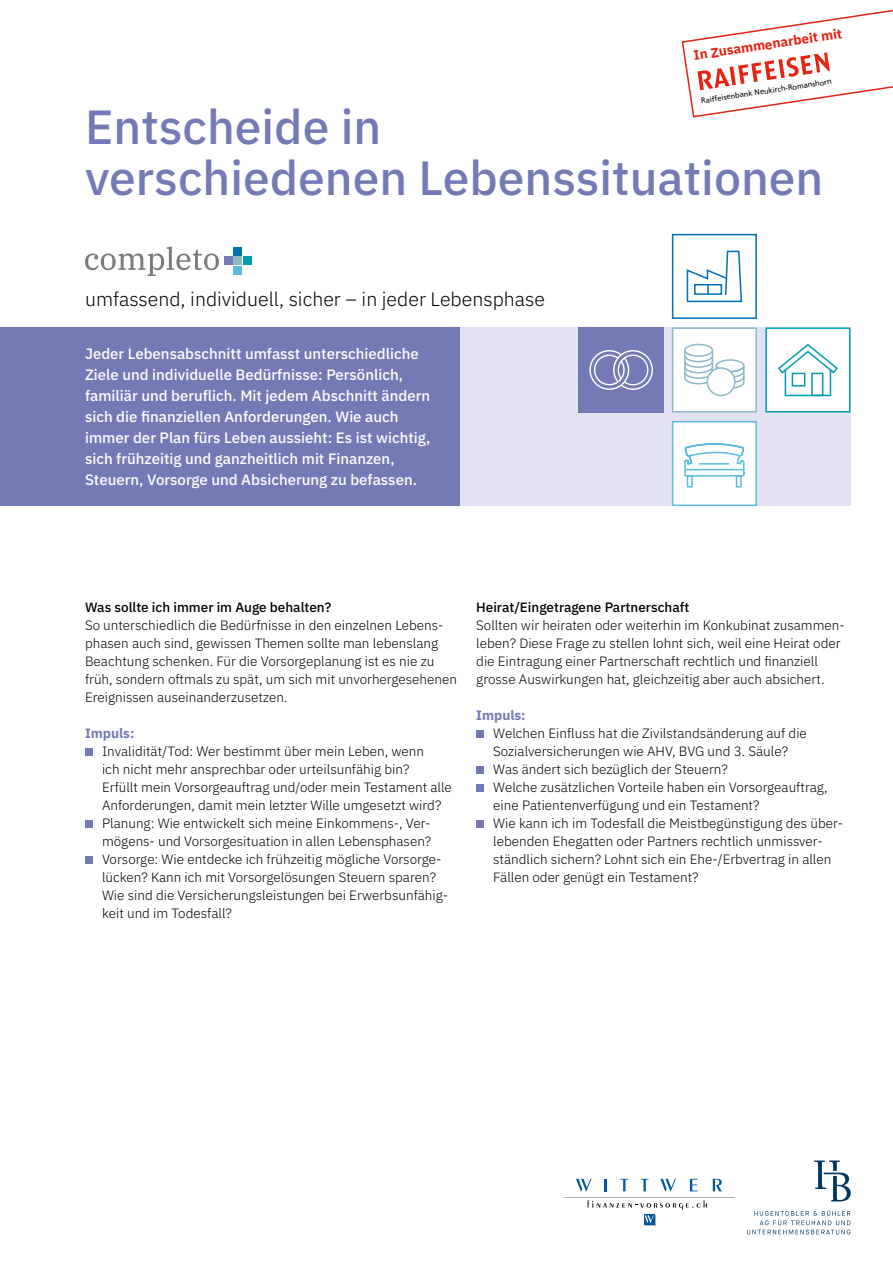
<style>
.page{position:relative;width:893px;height:1263px;background:#fff}
.page>*{position:absolute;margin:0;border:0;box-sizing:border-box;transform-origin:0 0}
.t1{font:500 48px/51px "IBM Plex Sans";color:#747ab5}
.t2{font:300 19.5px "IBM Plex Sans";color:#000}
.t3{font:500 15px/21px "IBM Plex Sans";color:#fff}
.t4{font:300 13.5px/18px "IBM Plex Sans";color:#000}
.t5{font:500 13.5px "IBM Plex Sans";color:#000}
.t6{font:700 13.5px "IBM Plex Sans";color:#e42313}
.t7{font:700 13.5px "IBM Plex Sans";color:#747ab5}
.t8{font:7.5px "Frutiger LT Std";color:#000}
</style>
<div class="page">
<div style="left:459px;top:327px;width:391px;height:179px;background:#e2e2f2"></div>
<svg style="left:681px;top:9px;width:212px;height:109px"></svg>
<svg style="left:604px;top:1179px;width:2px;height:12px"></svg>
<svg style="left:620px;top:1179px;width:8px;height:12px"></svg>
<svg style="left:641px;top:1179px;width:7px;height:12px"></svg>
<svg style="left:690px;top:1179px;width:8px;height:12px"></svg>
<hr style="left:564px;top:1197px;width:171px;height:1px;background:#b3b2b2">
<svg style="left:576px;top:1179px;width:15px;height:13px"></svg>
<svg style="left:660px;top:1179px;width:16px;height:13px"></svg>
<svg style="left:713px;top:1179px;width:9px;height:12px"></svg>
<div style="left:645px;top:1215px;width:11px;height:11px;background:#0058a2"></div>
<div style="left:644px;top:1214px;width:10px;height:10px;background:#0058a2"></div>
<svg style="left:644px;top:1215px;width:10px;height:8px"></svg>
<svg style="left:588px;top:1200px;width:119px;height:9px"></svg>
<svg style="left:814px;top:1160px;width:37px;height:41px"></svg>
<svg style="left:747px;top:1210px;width:103px;height:24px"></svg>
<svg style="left:85px;top:246px;width:134px;height:30px"></svg>
<div style="left:234px;top:257px;width:8px;height:8px;background:#8cb9c5"></div>
<div style="left:234px;top:266px;width:8px;height:8px;background:#5bbcde"></div>
<div style="left:243px;top:257px;width:9px;height:8px;background:#009daf"></div>
<div style="left:234px;top:247px;width:8px;height:8px;background:#0070b7"></div>
<div style="left:224px;top:257px;width:8px;height:8px;background:#747ab5"></div>
<div style="left:672px;top:327px;width:85px;height:85px;background:#fff;border:2px solid #8cb9c5"></div>
<div style="left:672px;top:234px;width:85px;height:85px;border:2px solid #0070b7"></div>
<div style="left:765px;top:327px;width:85px;height:85px;background:#fff;border:2px solid #009daf"></div>
<div style="left:684px;top:344px;width:29px;height:13px;border:2px solid #8cb9c5;border-radius:50%"></div>
<svg style="left:684px;top:351px;width:61px;height:39px"></svg>
<div style="left:707px;top:368px;width:28px;height:27px;background:#fff;border-radius:50%"></div>
<div style="left:707px;top:367px;width:28px;height:29px;border:2px solid #8cb9c5;border-radius:50%"></div>
<div style="left:672px;top:421px;width:85px;height:85px;background:#fff;border:2px solid #5bbcde"></div>
<hr style="left:785px;top:395px;width:46px;height:1px;background:#009daf">
<svg style="left:778px;top:343px;width:60px;height:52px"></svg>
<svg style="left:684px;top:443px;width:61px;height:34px"></svg>
<div style="left:736px;top:475px;width:6px;height:12px;border:2px solid #5bbcde"></div>
<div style="left:687px;top:475px;width:6px;height:12px;border:2px solid #5bbcde"></div>
<svg style="left:686px;top:250px;width:57px;height:53px"></svg>
<div style="left:579px;top:327px;width:85px;height:85px;background:#747ab5"></div>
<svg style="left:589px;top:350px;width:64px;height:40px"></svg>
<div style="left:85px;top:749px;width:7px;height:7px;background:#747ab5"></div>
<div style="left:85px;top:821px;width:7px;height:7px;background:#747ab5"></div>
<div style="left:85px;top:857px;width:7px;height:7px;background:#747ab5"></div>
<div style="left:476px;top:731px;width:7px;height:7px;background:#747ab5"></div>
<div style="left:476px;top:767px;width:7px;height:7px;background:#747ab5"></div>
<div style="left:476px;top:785px;width:7px;height:7px;background:#747ab5"></div>
<div style="left:476px;top:821px;width:7px;height:7px;background:#747ab5"></div>
<div style="left:0;top:327px;width:459px;height:179px;background:#747ab5"></div>
<p class="t6" style="left:692px;top:46px;width:151px;rotate:-9deg">In Zusammenarbeit mit</p>
<p class="t8" style="left:700px;top:96px;width:133px;rotate:-8deg">Raiffeisenbank Neukirch-Romanshorn</p>
<h1 class="t1" style="left:85px;top:97px;width:740px">Entscheide in<br>verschiedenen Lebenssituationen</h1>
<h2 class="t2" style="left:85px;top:284px;width:461px">umfassend, individuell, sicher – in jeder Lebensphase</h2>
<p class="t3" style="left:85px;top:342px;width:347px">Jeder Lebensabschnitt umfasst unterschiedliche Ziele und individuelle Bedürfnisse: Persönlich, familiär und beruflich. Mit jedem Abschnitt ändern sich die finanziellen Anforderungen. Wie auch immer der Plan fürs Leben aussieht: Es ist wichtig, sich frühzeitig und ganzheitlich mit Finanzen, Steuern, Vorsorge und Absicherung zu befassen.</p>
<p class="t5" style="left:85px;top:597px;width:248px">Was sollte ich immer im Auge behalten?</p>
<p class="t4" style="left:85px;top:615px;width:374px">So unterschiedlich die Bedürfnisse in den einzelnen Lebens&shy;phasen auch sind, gewissen Themen sollte man lebenslang Beachtung schenken. Für die Vorsorgeplanung ist es nie zu früh, sondern oftmals zu spät, um sich mit unvorhergesehenen Ereignissen auseinanderzusetzen.</p>
<p class="t7" style="left:85px;top:722px;width:51px">Impuls:</p>
<p class="t4" style="left:102px;top:741px;width:351px">Invalidität/Tod: Wer bestimmt über mein Leben, wenn<br>ich nicht mehr ansprechbar oder urteilsunfähig bin?<br>Erfüllt mein Vorsorgeauftrag und/oder mein Testament alle Anforderungen, damit mein letzter Wille umgesetzt wird?<br>Planung: Wie entwickelt sich meine Einkommens-, Ver-- mögens- und Vorsorgesituation in allen Lebensphasen?<br>Vorsorge: Wie entdecke ich frühzeitig mögliche Vorsorge&shy;lücken? Kann ich mit Vorsorgelösungen Steuern sparen?<br>Wie sind die Versicherungsleistungen bei Erwerbsunfähig&shy;keit und im Todesfall?</p>
<p class="t5" style="left:476px;top:597px;width:215px">Heirat/Eingetragene Partnerschaft</p>
<p class="t4" style="left:476px;top:615px;width:370px">Sollten wir heiraten oder weiterhin im Konkubinat zusammen&shy;leben? Diese Frage zu stellen lohnt sich, weil eine Heirat oder die Eintragung einer Partnerschaft rechtlich und finanziell grosse Auswirkungen hat, gleichzeitig aber auch absichert.</p>
<p class="t7" style="left:476px;top:704px;width:51px">Impuls:</p>
<p class="t4" style="left:493px;top:723px;width:351px">Welchen Einfluss hat die Zivilstandsänderung auf die Sozialversicherungen wie AHV, BVG und 3. Säule?<br>Was ändert sich bezüglich der Steuern?<br>Welche zusätzlichen Vorteile haben ein Vorsorgeauftrag, eine Patientenverfügung und ein Testament?<br>Wie kann ich im Todesfall die Meistbegünstigung des über&shy;lebenden Ehegatten oder Partners rechtlich unmissver&shy;ständlich sichern? Lohnt sich ein Ehe-/Erbvertrag in allen Fällen oder genügt ein Testament?</p>
</div>
